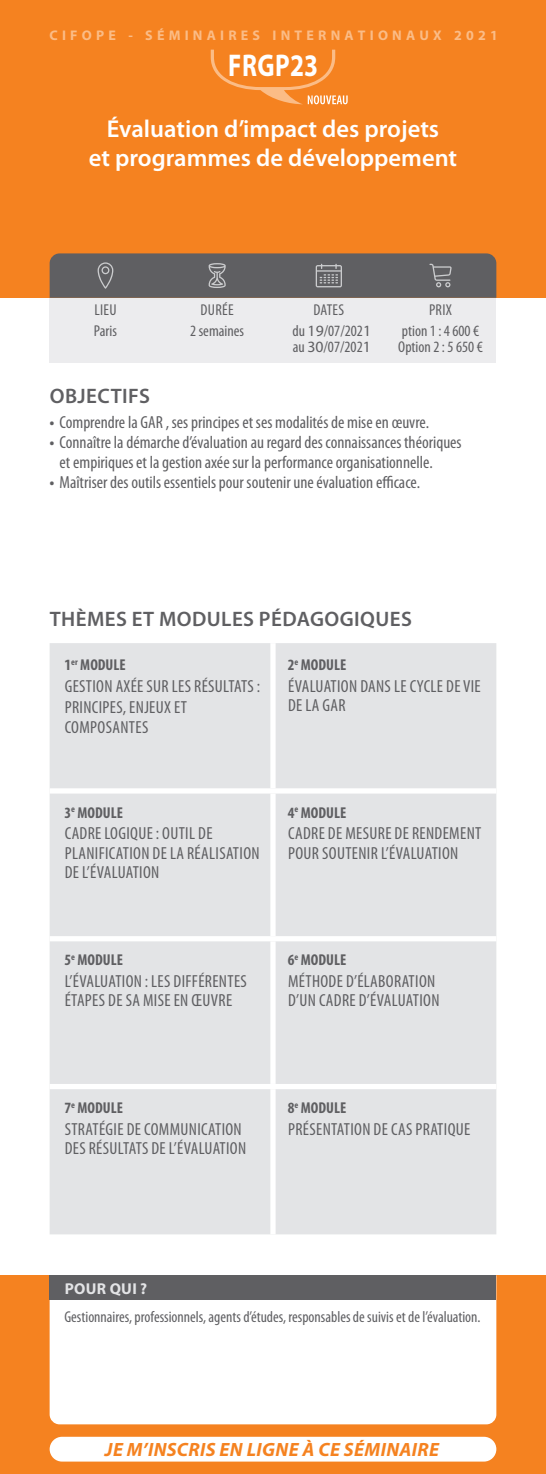
<style>
.page{position:relative;width:546px;height:1474px;background:#fff}
.page>*{position:absolute;margin:0;border:0;box-sizing:border-box;transform-origin:0 0}
.t1{font:700 31.5px "Myriad Pro";letter-spacing:.015em;color:#fff;scale:.8 1}
.t2{font:600 24.5px/28px "Myriad Pro";color:#fff;text-align:center}
.t3{font:600 21px "Myriad Pro";letter-spacing:.02em;color:#5f5f62}
.t4{font:italic 700 19.25px "Myriad Pro";letter-spacing:.02em;color:#f58220}
.t5{font:condensed 17.5px/19.2px "Myriad Pro";letter-spacing:.01em;color:#5f5f62}
.t6{font:condensed 15.75px/21.7px "Myriad Pro";color:#5f5f62;text-align:center}
.t7{font:700 condensed 15.75px "Myriad Pro";color:#5f5f62}
.t8{font:700 15.75px "Myriad Pro";letter-spacing:.02em;color:#e3e4e6}
.t9{font:700 14px "Myriad Pro";letter-spacing:.3em;color:#fbbc86}
.s1{font-stretch:normal}
.s2{font-weight:700}
</style>
<div class="page">
<div style="left:0;top:1275px;width:546px;height:198px;background:#f58220"></div>
<div style="left:50px;top:298px;width:446px;height:64px;background:#ececee"></div>
<div style="left:50px;top:1300px;width:446px;height:124px;background:#fff"></div>
<div style="left:0;top:0;width:546px;height:298px;background:#f58220"></div>
<svg style="left:50px;top:253px;width:446px;height:45px;background:#646264"></svg>
<div style="left:50px;top:1275px;width:446px;height:25px;background:#5f5f62"></div>
<div style="left:50px;top:643px;width:446px;height:591px;background:#e3e4e6"></div>
<div style="left:270px;top:643px;width:5px;height:145px;background:#fff"></div>
<div style="left:50px;top:788px;width:223px;height:5px;background:#fff"></div>
<div style="left:273px;top:788px;width:223px;height:5px;background:#fff"></div>
<div style="left:270px;top:793px;width:5px;height:143px;background:#fff"></div>
<div style="left:50px;top:936px;width:223px;height:5px;background:#fff"></div>
<div style="left:273px;top:936px;width:223px;height:5px;background:#fff"></div>
<div style="left:270px;top:941px;width:5px;height:142px;background:#fff"></div>
<div style="left:50px;top:1083px;width:223px;height:6px;background:#fff"></div>
<div style="left:273px;top:1083px;width:223px;height:6px;background:#fff"></div>
<div style="left:270px;top:1089px;width:5px;height:145px;background:#fff"></div>
<svg style="left:211px;top:50px;width:136px;height:54px"></svg>
<div style="left:50px;top:1436px;width:446px;height:25px;background:#fff;border-radius:12px"></div>
<p class="t9" style="left:50px;top:26px;width:450px">CIFOPE - SÉMINAIRES INTERNATIONAUX 2021</p>
<h1 class="t1" style="left:228px;top:45px;width:114px">FRGP23</h1>
<h2 class="t2" style="left:89px;top:116px;width:370px">Évaluation d’impact des projets<br>et programmes de développement</h2>
<p class="t6" style="left:190px;top:299px;width:55px">DURÉE<br>2 semaines</p>
<p class="t6" style="left:94px;top:299px;width:24px;text-align:left">LIEU<br>Paris</p>
<p class="t6" style="left:292px;top:299px;width:80px">DATES<br>du <span class="s1">19</span>/07/202<span class="s1">1</span></p>
<p class="t6" style="left:293px;top:336px;width:79px">au <span class="s1">30</span>/07/202<span class="s1">1</span></p>
<p class="t6" style="left:402px;top:299px;width:79px">PRIX<br>ption 1 : 4 600 €</p>
<p class="t6" style="left:398px;top:336px;width:86px">Option 2 : 5 650 €</p>
<p class="t3" style="left:50px;top:384px;width:102px">OBJECTIFS</p>
<p class="t5" style="left:50px;top:413px;width:381px"><span class="s2">•</span> Comprendre la GAR , ses principes et ses modalités de mise en œuvre.</p>
<p class="t5" style="left:60px;top:432px;width:403px;line-height:20.1px;text-indent:-10px"><span class="s2">•</span> Connaître la démarche d’évaluation au regard des connaissances théoriques et empiriques et la gestion axée sur la performance organisationnelle.</p>
<p class="t5" style="left:50px;top:473px;width:372px"><span class="s2">•</span> Maîtriser des outils essentiels pour soutenir une évaluation efficace.</p>
<p class="t3" style="left:50px;top:607px;width:363px">THÈMES ET MODULES PÉDAGOGIQUES</p>
<p class="t7" style="left:64px;top:654px;width:63px">1<sup>er</sup> MODULE</p>
<p class="t5" style="left:65px;top:675px;width:197px;line-height:21.7px">GESTION AXÉE SUR LES RÉSULTATS :<br>PRINCIPES, ENJEUX ET</p>
<p class="t5" style="left:65px;top:717px;width:85px">COMPOSANTES</p>
<p class="t7" style="left:288px;top:654px;width:60px">2<sup>e</sup> MODULE</p>
<p class="t5" style="left:288px;top:676px;width:194px">ÉVALUATION DANS LE CYCLE DE VIE<br>DE LA GAR</p>
<p class="t7" style="left:64px;top:802px;width:60px">3<sup>e</sup> MODULE</p>
<p class="t5" style="left:65px;top:824px;width:196px">CADRE LOGIQUE : OUTIL DE<br>PLANIFICATION DE LA RÉALISATION<br>DE L’ÉVALUATION</p>
<p class="t7" style="left:288px;top:802px;width:60px">4<sup>e</sup> MODULE</p>
<p class="t5" style="left:288px;top:824px;width:195px">CADRE DE MESURE DE RENDEMENT<br>POUR SOUTENIR L’ÉVALUATION</p>
<p class="t7" style="left:64px;top:950px;width:60px">5<sup>e</sup> MODULE</p>
<p class="t5" style="left:65px;top:972px;width:184px">L’ÉVALUATION : LES DIFFÉRENTES<br>ÉTAPES DE SA MISE EN ŒUVRE</p>
<p class="t7" style="left:288px;top:950px;width:60px">6<sup>e</sup> MODULE</p>
<p class="t5" style="left:288px;top:972px;width:153px">MÉTHODE D’ÉLABORATION<br>D’UN CADRE D’ÉVALUATION</p>
<p class="t7" style="left:64px;top:1098px;width:60px">7<sup>e</sup> MODULE</p>
<p class="t5" style="left:65px;top:1119px;width:183px">STRATÉGIE DE COMMUNICATION<br>DES RÉSULTATS DE L’ÉVALUATION</p>
<p class="t7" style="left:288px;top:1098px;width:60px">8<sup>e</sup> MODULE</p>
<p class="t5" style="left:288px;top:1119px;width:184px">PRÉSENTATION DE CAS PRATIQUE</p>
<p class="t8" style="left:65px;top:1278px;width:84px">POUR QUI ?</p>
<p class="t6" style="left:64px;top:1306px;width:417px">Gestionnaires, professionnels, agents d’études, responsables de suivis et de l’évaluation.</p>
<p class="t4" style="left:105px;top:1437px;width:335px">JE M’INSCRIS EN LIGNE À CE SÉMINAIRE</p>
</div>
